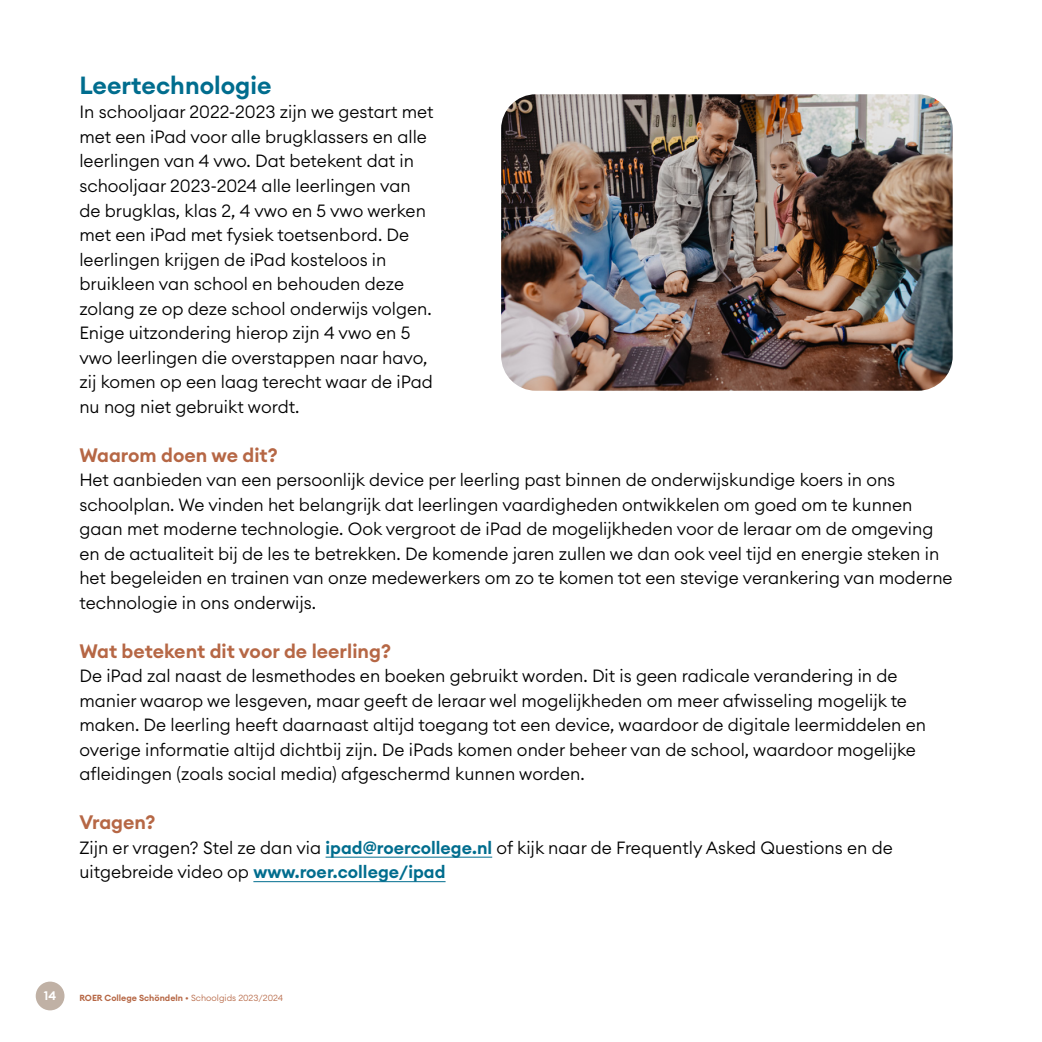
<style>
.page{position:relative;width:1042px;height:1042px;background:#fff}
.page>*{position:absolute;margin:0;border:0;box-sizing:border-box;transform-origin:0 0}
.t1{font:600 24.5px "Euclid Circular A";color:#006d8e}
.t2{font:600 19.25px "Euclid Circular A";color:#b66745}
.t3{font:300 17.5px/24.5px "Euclid Circular A";color:#000}
.t4{font:600 12.25px "Euclid Circular A";color:#fff}
.t5{font:600 8.75px "Euclid Circular A";color:#b66745}
.s1{font-weight:600;color:#006d8e}
.s2{font-weight:300}
</style>
<div class="page">
<div style="left:36px;top:981px;width:28px;height:29px;background:#c0b1a5;border-radius:50%"></div>
<hr style="left:326px;top:857px;width:166px;height:1px;background:#006d8e">
<hr style="left:253px;top:881px;width:192px;height:1px;background:#006d8e">
<img style="left:501px;top:94px;width:451px;height:297px">
<h1 class="t1" style="left:79px;top:69px;width:194px">Leertechnologie</h1>
<p class="t3" style="left:79px;top:100px;width:356px">In schooljaar 2022-2023 zijn we gestart met met een iPad voor alle brugklassers en alle leerlingen van 4 vwo. Dat betekent dat in schooljaar 2023-2024 alle leerlingen van de brugklas, klas 2, 4 vwo en 5 vwo werken met een iPad met fysiek toetsenbord. De leerlingen krijgen de iPad kosteloos in bruikleen van school en behouden deze zolang ze op deze school onderwijs volgen.<br>Enige uitzondering hierop zijn 4 vwo en 5 vwo leerlingen die overstappen naar havo, zij komen op een laag terecht waar de iPad nu nog niet gebruikt wordt.</p>
<p class="t2" style="left:79px;top:442px;width:200px">Waarom doen we dit?</p>
<p class="t3" style="left:79px;top:467px;width:875px">Het aanbieden van een persoonlijk device per leerling past binnen de onderwijskundige koers in ons schoolplan. We vinden het belangrijk dat leerlingen vaardigheden ontwikkelen om goed om te kunnen gaan met moderne technologie. Ook vergroot de iPad de mogelijkheden voor de leraar om de omgeving en de actualiteit bij de les te betrekken. De komende jaren zullen we dan ook veel tijd en energie steken in het begeleiden en trainen van onze medewerkers om zo te komen tot een stevige verankering van moderne technologie in ons onderwijs.</p>
<p class="t2" style="left:79px;top:638px;width:313px">Wat betekent dit voor de leerling?</p>
<p class="t3" style="left:79px;top:663px;width:848px">De iPad zal naast de lesmethodes en boeken gebruikt worden. Dit is geen radicale verandering in de manier waarop we lesgeven, maar geeft de leraar wel mogelijkheden om meer afwisseling mogelijk te maken. De leerling heeft daarnaast altijd toegang tot een device, waardoor de digitale leermiddelen en overige informatie altijd dichtbij zijn. De iPads komen onder beheer van de school, waardoor mogelijke afleidingen (zoals social media) afgeschermd kunnen worden.</p>
<p class="t2" style="left:79px;top:810px;width:78px">Vragen?</p>
<p class="t3" style="left:79px;top:835px;width:815px">Zijn er vragen? Stel ze dan via <span class="s1">ipad@roercollege.nl</span> of kijk naar de Frequently Asked Questions en de uitgebreide video op <span class="s1">www.roer.college/ipad</span></p>
<p class="t4" style="left:44px;top:988px;width:14px">14</p>
<p class="t5" style="left:79px;top:992px;width:205px">ROER College Schöndeln <span class="s2">• Schoolgids 2023/2024</span></p>
</div>
